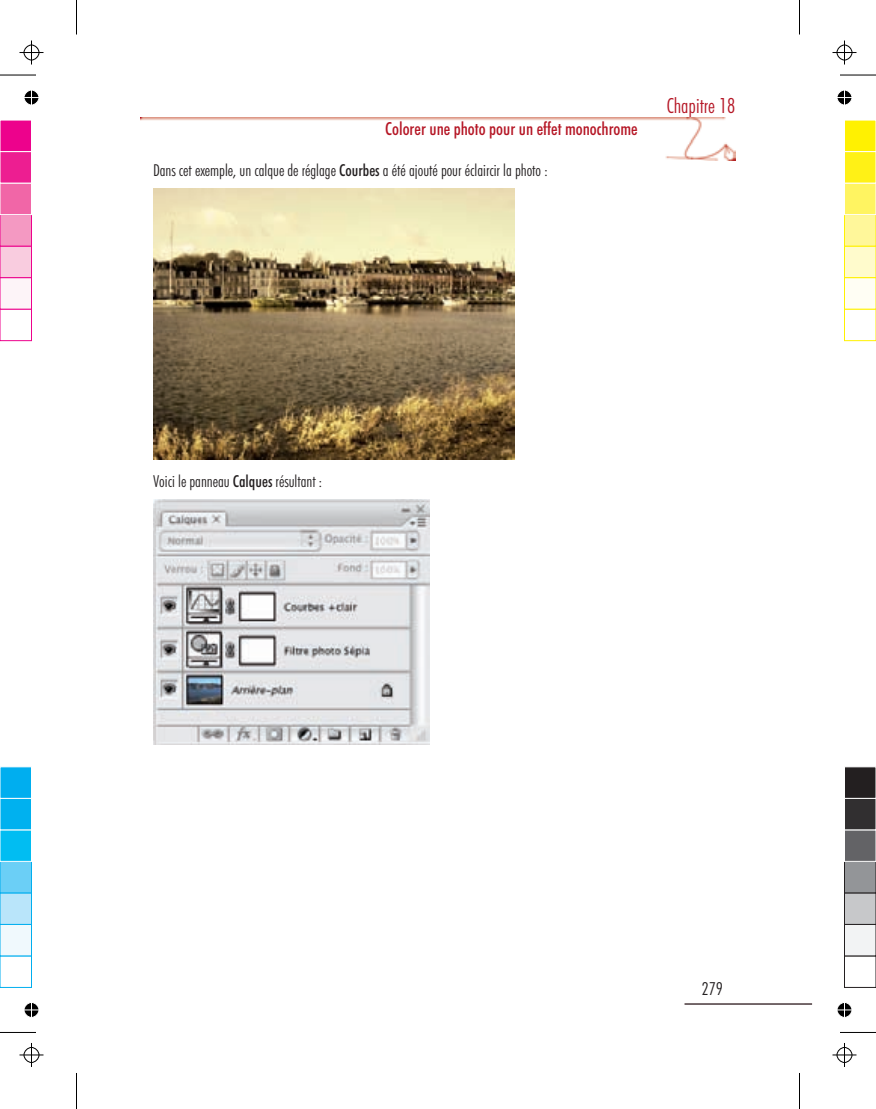
<style>
.page{position:relative;width:876px;height:1109px;background:#fff}
.page>*{position:absolute;margin:0;border:0;box-sizing:border-box;transform-origin:0 0}
.t1{font:21px "Futura Lt Cn BT";color:#b51625}
.t2{font:18px "Futura Md Cn BT";color:#b51625}
.t3{font:18px "Futura Lt Cn BT";color:#231f20}
.t4{font:16.5px "Futura Lt Cn BT";color:#231f20}
.s1{font-family:"Futura Md Cn BT"}
</style>
<div class="page">
<img style="left:141px;top:118px;width:595px;height:42px">
<hr style="left:685px;top:1003px;width:127px;height:1px;background:#48373a">
<img style="left:153px;top:188px;width:361px;height:271px">
<img style="left:153px;top:499px;width:276px;height:245px">
<hr style="left:0;top:1032px;width:36px;height:1px;background:#000">
<hr style="left:76px;top:1072px;width:1px;height:36px;background:#000">
<hr style="left:0;top:75px;width:36px;height:1px;background:#000">
<hr style="left:76px;top:0;width:1px;height:34px;background:#000">
<hr style="left:840px;top:75px;width:36px;height:1px;background:#000">
<hr style="left:799px;top:0;width:1px;height:34px;background:#000">
<hr style="left:840px;top:1032px;width:36px;height:1px;background:#000">
<hr style="left:799px;top:1072px;width:1px;height:36px;background:#000">
<svg style="left:20px;top:1043px;width:24px;height:23px"></svg>
<svg style="left:20px;top:40px;width:24px;height:24px"></svg>
<svg style="left:832px;top:40px;width:24px;height:24px"></svg>
<svg style="left:832px;top:1043px;width:24px;height:23px"></svg>
<svg style="left:24px;top:1002px;width:15px;height:16px"></svg>
<svg style="left:24px;top:90px;width:15px;height:15px"></svg>
<svg style="left:837px;top:90px;width:15px;height:15px"></svg>
<svg style="left:837px;top:1002px;width:15px;height:16px"></svg>
<div style="left:0;top:955px;width:32px;height:32px;background:#fff;border:1px solid #00aeef"></div>
<div style="left:0;top:924px;width:32px;height:32px;background:#f0f9fd;border:1px solid #00aeef"></div>
<div style="left:0;top:892px;width:32px;height:32px;background:#b9e5fa;border:1px solid #00aeef"></div>
<div style="left:0;top:861px;width:32px;height:32px;background:#6bcff6;border:1px solid #00aeef"></div>
<div style="left:0;top:829px;width:32px;height:32px;background:#01bdf2;border:1px solid #fff"></div>
<div style="left:0;top:798px;width:32px;height:32px;background:#00b1ef;border:1px solid #fff"></div>
<div style="left:0;top:766px;width:32px;height:32px;background:#00aeef;border:1px solid #fff"></div>
<div style="left:0;top:309px;width:32px;height:32px;background:#fff;border:1px solid #ed028c"></div>
<div style="left:0;top:277px;width:32px;height:32px;background:#fdf4f8;border:1px solid #ed028c"></div>
<div style="left:0;top:246px;width:32px;height:32px;background:#f9ccdf;border:1px solid #ed028c"></div>
<div style="left:0;top:214px;width:32px;height:32px;background:#f499c2;border:1px solid #ed028c"></div>
<div style="left:0;top:183px;width:32px;height:32px;background:#f166a7;border:1px solid #fff"></div>
<div style="left:0;top:151px;width:32px;height:32px;background:#ed1e91;border:1px solid #fff"></div>
<div style="left:0;top:120px;width:32px;height:32px;background:#ed028c;border:1px solid #fff"></div>
<div style="left:844px;top:309px;width:32px;height:32px;background:#fff;border:1px solid #fff101"></div>
<div style="left:844px;top:277px;width:32px;height:32px;background:#fffef4;border:1px solid #fff101"></div>
<div style="left:844px;top:246px;width:32px;height:32px;background:#fffbcc;border:1px solid #fff101"></div>
<div style="left:844px;top:214px;width:32px;height:32px;background:#fff79a;border:1px solid #fff101"></div>
<div style="left:844px;top:183px;width:32px;height:32px;background:#fff461;border:1px solid #fff"></div>
<div style="left:844px;top:151px;width:32px;height:32px;background:#fff116;border:1px solid #fff"></div>
<div style="left:844px;top:120px;width:32px;height:32px;background:#fff101;border:1px solid #fff"></div>
<div style="left:844px;top:955px;width:32px;height:32px;background:#fff;border:1px solid #231f20"></div>
<div style="left:844px;top:924px;width:32px;height:32px;background:#f2f3f4;border:1px solid #231f20"></div>
<div style="left:844px;top:892px;width:32px;height:32px;background:#c7c8ca;border:1px solid #231f20"></div>
<div style="left:844px;top:861px;width:32px;height:32px;background:#939598;border:1px solid #231f20"></div>
<div style="left:844px;top:829px;width:32px;height:32px;background:#636366;border:1px solid #fff"></div>
<div style="left:844px;top:798px;width:32px;height:32px;background:#312f30;border:1px solid #fff"></div>
<div style="left:844px;top:766px;width:32px;height:32px;background:#231f20;border:1px solid #fff"></div>
<p class="t2" style="left:385px;top:121px;width:254px">Colorer une photo pour un effet monochrome</p>
<p class="t4" style="left:153px;top:164px;width:396px">Dans cet exemple, un calque de réglage <span class="s1">Courbes</span> a été ajouté pour éclaircir la photo :</p>
<p class="t1" style="left:667px;top:97px;width:70px">Chapitre 18</p>
<p class="t4" style="left:153px;top:474px;width:171px">Voici le panneau <span class="s1">Calques</span> résultant :</p>
<p class="t3" style="left:702px;top:980px;width:23px">279</p>
</div>
